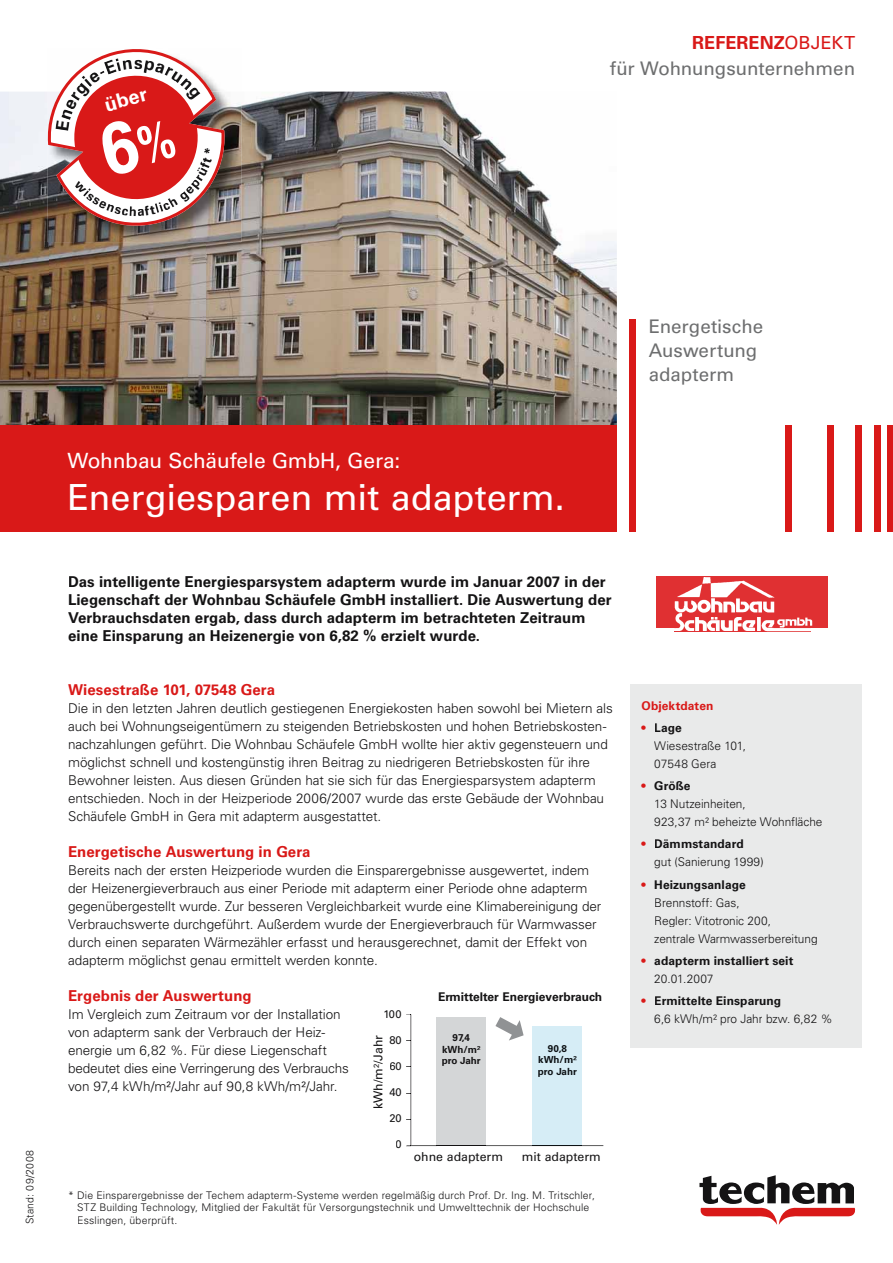
<style>
.page{position:relative;width:893px;height:1263px;background:#fff}
.page>*{position:absolute;margin:0;border:0;box-sizing:border-box;transform-origin:0 0}
.t1{font:36px "Univers LT Std";color:#fff}
.t2{font:21px "Univers LT Std";letter-spacing:-.005em;color:#fff}
.t3{font:700 19.8px "Univers LT Std";color:#fff}
.t4{font:18.75px/24px "Univers LT Std";color:#6d6e6f}
.t5{font:700 18px "Univers LT Std";letter-spacing:.005em;color:#d91918}
.t6{font:700 15px/18px "Univers LT Std";letter-spacing:.005em;color:#141314}
.t7{font:700 15px "Univers LT Std";color:#d91918}
.t8{font:300 13.5px/18px "Univers LT Std";letter-spacing:-.005em;color:#141314}
.t9{font:12.3px "Univers LT Std";color:#141314}
.t10{font:300 12px/18px "Univers LT Std";letter-spacing:-.005em;color:#141314}
.t11{font:700 12px/18px "Univers LT Std";color:#141314}
.t12{font:700 12px "Univers LT Std";letter-spacing:.01em;color:#d91918}
.t13{font:11.1px "Univers LT Std";color:#141314}
.t14{font:300 10.5px/12.6px "Univers LT Std";letter-spacing:.015em;color:#141314;text-align:center}
.t15{font:700 9.9px/11.9px "Univers LT Std";color:#141314;text-align:center}
.t16{font:700 9.9px/11.9px "Univers LT Std";color:#0d1215;text-align:center}
.t17{font:9.9px "Univers LT Std";color:#141314}
.s1{font-weight:400}
.s2{font-weight:700;color:#d91918}
.s3{font-weight:700}
.s4{font-family:"Univers"}
.s5{color:#d91918}
.s6{font-weight:300}
</style>
<div class="page">
<img style="left:0;top:92px;width:50px;height:333px">
<img style="left:205px;top:92px;width:412px;height:333px">
<img style="left:50px;top:242px;width:155px;height:183px">
<div style="left:784px;top:425px;width:7px;height:107px;background:#d91918"></div>
<div style="left:887px;top:425px;width:5px;height:107px;background:#d91918"></div>
<div style="left:0;top:425px;width:617px;height:107px;background:#d91918"></div>
<div style="left:827px;top:425px;width:6px;height:107px;background:#d91918"></div>
<div style="left:855px;top:425px;width:6px;height:107px;background:#d91918"></div>
<div style="left:874px;top:425px;width:6px;height:107px;background:#d91918"></div>
<div style="left:629px;top:684px;width:232px;height:363px;background:#e9eaea"></div>
<div style="left:656px;top:576px;width:172px;height:56px;background:#e03032"></div>
<img style="left:672px;top:577px;width:140px;height:55px">
<hr style="left:656px;top:628px;width:18px;height:3px;background:#fff">
<hr style="left:810px;top:628px;width:18px;height:3px;background:#fff">
<img style="left:47px;top:92px;width:194px;height:150px">
<div style="left:629px;top:319px;width:7px;height:213px;background:#d91918"></div>
<svg style="left:699px;top:1175px;width:156px;height:50px"></svg>
<svg style="left:406px;top:1014px;width:197px;height:133px"></svg>
<svg style="left:45px;top:49px;width:182px;height:185px"></svg>
<h3 class="t3" style="left:103px;top:97px;width:45px;rotate:-15deg">über</h3>
<h3 class="t5" style="left:692px;top:36px;width:164px">REFERENZ<span class="s1">OBJEKT</span></h3>
<h3 class="t4" style="left:610px;top:58px;width:247px">für Wohnungsunternehmen</h3>
<p class="t14" style="left:24px;top:1224px;width:75px;rotate:-90deg">Stand: 09/2008</p>
<h2 class="t2" style="left:67px;top:453px;width:334px">Wohnbau Schäufele GmbH, Gera:</h2>
<h1 class="t1" style="left:67px;top:483px;width:499px">Energiesparen mit adapterm.</h1>
<p class="t6" style="left:68px;top:574px;width:545px">Das intelligente Energiesparsystem adapterm wurde im Januar 2007 in der Liegenschaft der Wohnbau Schäufele GmbH installiert. Die Auswertung der Verbrauchsdaten ergab, dass durch adapterm im betrachteten Zeitraum eine Einsparung an Heizenergie von 6,82 % erzielt wurde.</p>
<p class="t7" style="left:68px;top:684px;width:208px">Wiesestraße 101, 07548 Gera</p>
<p class="t8" style="left:68px;top:700px;width:546px">Die in den letzten Jahren deutlich gestiegenen Energiekosten haben sowohl bei Mietern als auch bei Wohnungseigentümern zu steigenden Betriebskosten und hohen Betriebskosten&shy;nachzahlungen geführt. Die Wohnbau Schäufele GmbH wollte hier aktiv gegensteuern und möglichst schnell und kostengünstig ihren Beitrag zu niedrigeren Betriebskosten für ihre Bewohner leisten. Aus diesen Gründen hat sie sich für das Energiesparsystem adapterm entschieden. Noch in der Heizperiode 2006/2007 wurde das erste Gebäude der Wohnbau Schäufele GmbH in Gera mit adapterm ausgestattet.</p>
<p class="t7" style="left:68px;top:846px;width:244px">Energetische Auswertung in Gera</p>
<p class="t8" style="left:68px;top:862px;width:535px">Bereits nach der ersten Heizperiode wurden die Einsparergebnisse ausgewertet, indem der Heizenergieverbrauch aus einer Periode mit adapterm einer Periode ohne adapterm gegenübergestellt wurde. Zur besseren Vergleichbarkeit wurde eine Klimabereinigung der Verbrauchswerte durchgeführt. Außerdem wurde der Energieverbrauch für Warmwasser durch einen separaten Wärmezähler erfasst und herausgerechnet, damit der Effekt von adapterm möglichst genau ermittelt werden konnte.</p>
<p class="t7" style="left:68px;top:990px;width:185px">Ergebnis der Auswertung</p>
<p class="t8" style="left:68px;top:1006px;width:282px">Im Vergleich zum Zeitraum vor der Installation von adapterm sank der Verbrauch der Heiz&shy;energie um 6,82 %. Für diese Liegenschaft bedeutet dies eine Verringerung des Verbrauchs von 97,4 kWh/m<span class="s1">²</span>/Jahr auf 90,8 kWh/m<span class="s1">²</span>/Jahr.</p>
<p class="t11" style="left:438px;top:989px;width:166px">Ermittelter Energieverbrauch</p>
<p class="t13" style="left:383px;top:1010px;width:20px">100</p>
<p class="t13" style="left:389px;top:1036px;width:14px">80</p>
<p class="t13" style="left:389px;top:1062px;width:14px">60</p>
<p class="t13" style="left:389px;top:1088px;width:14px">40</p>
<p class="t13" style="left:389px;top:1114px;width:14px">20</p>
<p class="t13" style="left:395px;top:1140px;width:8px">0</p>
<p class="t17" style="left:406px;top:1009px;width:6px">–</p>
<p class="t17" style="left:406px;top:1036px;width:6px">–</p>
<p class="t17" style="left:406px;top:1062px;width:6px">–</p>
<p class="t17" style="left:406px;top:1088px;width:6px">–</p>
<p class="t17" style="left:406px;top:1115px;width:6px">–</p>
<p class="t17" style="left:406px;top:1141px;width:6px">–</p>
<p class="t15" style="left:442px;top:1032px;width:40px">97,4 kWh/m² pro Jahr</p>
<p class="t16" style="left:538px;top:1043px;width:40px">90,8 kWh/m² pro Jahr</p>
<p class="t9" style="left:373px;top:1109px;width:76px;rotate:-90deg">kWh/m²/Jahr</p>
<p class="t9" style="left:414px;top:1152px;width:91px">ohne adapterm</p>
<p class="t9" style="left:522px;top:1152px;width:80px">mit adapterm</p>
<p class="t14" style="left:68px;top:1190px;width:528px">* Die Einsparergebnisse der Techem adapterm-Systeme werden regelmäßig durch Prof. Dr. Ing. M. Tritschler,<br>STZ Building Technology, Mitglied der Fakultät für Versorgungstechnik und Umwelttechnik der Hochschule</p>
<p class="t14" style="left:77px;top:1215px;width:102px">Esslingen, überprüft.</p>
<h3 class="t4" style="left:648px;top:315px;width:116px">Energetische<br>Auswertung adapterm</h3>
<p class="t12" style="left:641px;top:701px;width:73px">Objektdaten</p>
<p class="t10" style="left:654px;top:719px;width:93px;text-indent:-13px"><span class="s2">•</span> <span class="s3">Lage<br></span>Wiesestraße 101,<br>07548 Gera</p>
<p class="t10" style="left:654px;top:778px;width:170px;text-indent:-13px"><span class="s2">•</span> <span class="s3">Größe<br></span>13 Nutzeinheiten,<br>923,37 m² beheizte Wohnfläche</p>
<p class="t10" style="left:654px;top:836px;width:111px;text-indent:-13px"><span class="s2">•</span> <span class="s3">Dämmstandard </span>gut (Sanierung 1999)</p>
<p class="t10" style="left:654px;top:876px;width:165px;text-indent:-13px"><span class="s2">•</span> <span class="s3">Heizungsanlage<br></span>Brennstoff: Gas,<br><span class="s4">Regler:</span> Vitotronic 200,<br>zentrale Warmwasserbereitung</p>
<p class="t11" style="left:654px;top:952px;width:141px;text-indent:-13px"><span class="s5">•</span> adapterm installiert seit<br><span class="s6">20.01.2007</span></p>
<p class="t10" style="left:654px;top:993px;width:180px;text-indent:-13px"><span class="s2">•</span> <span class="s3">Ermittelte Einsparung<br></span>6,6 kWh/m² pro Jahr bzw. 6,82 %</p>
</div>
